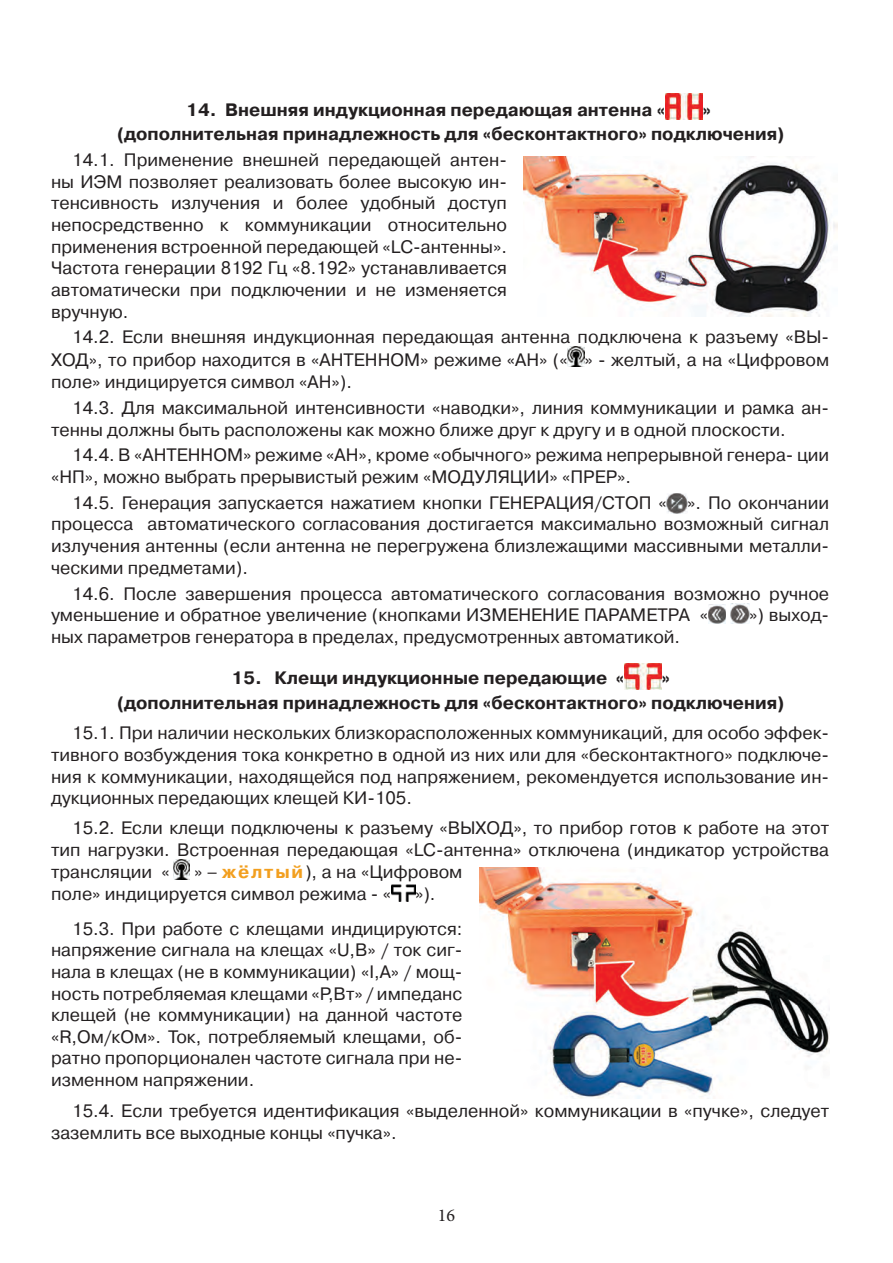
<style>
.page{position:relative;width:893px;height:1263px;background:#fff}
.page>*{position:absolute;margin:0;border:0;box-sizing:border-box;transform-origin:0 0}
.t1{font:18px/21.6px "Pragmatica C";color:#231f20;text-align:justify}
.t2{font:700 18px "Pragmatica C";color:#231f20}
.t3{font:18px "Minion Pro";color:#231f20}
.s1{font-weight:700;color:#f29f1f}
</style>
<div class="page">
<img style="left:665px;top:94px;width:37px;height:26px">
<img style="left:568px;top:347px;width:16px;height:19px">
<img style="left:667px;top:493px;width:20px;height:20px">
<img style="left:708px;top:605px;width:18px;height:18px">
<img style="left:730px;top:604px;width:19px;height:19px">
<img style="left:624px;top:663px;width:37px;height:26px">
<img style="left:173px;top:859px;width:17px;height:20px">
<img style="left:391px;top:885px;width:24px;height:17px">
<img style="left:524px;top:156px;width:314px;height:161px">
<img style="left:479px;top:867px;width:350px;height:232px">
<p class="t2" style="left:186px;top:100px;width:480px">14. Внешняя индукционная передающая антенна «</p>
<p class="t2" style="left:702px;top:100px;width:10px">»</p>
<p class="t2" style="left:117px;top:124px;width:669px">(дополнительная принадлежность для «бесконтактного» подключения)</p>
<p class="t1" style="left:51px;top:149px;width:457px;text-indent:21px">14.1. Применение внешней передающей антен&shy;ны ИЭМ позволяет реализовать более высокую ин&shy;тенсивность излучения и более удобный доступ непосредственно к коммуникации относительно применения встроенной передающей «LC-антенны».<br>Частота генерации 8192 Гц «8.192» устанавливается автоматически при подключении и не изменяется вручную.</p>
<p class="t1" style="left:51px;top:326px;width:780px;line-height:22.4px;text-indent:21px">14.2. Если внешняя индукционная передающая антенна подключена к разъему «ВЫ-ХОД», то прибор находится в «АНТЕННОМ» режиме «АН» (« » - желтый, а на «Цифровом поле» индицируется символ «АН»).</p>
<p class="t1" style="left:51px;top:397px;width:780px;text-indent:21px">14.3. Для максимальной интенсивности «наводки», линия коммуникации и рамка ан&shy;тенны должны быть расположены как можно ближе друг к другу и в одной плоскости.</p>
<p class="t1" style="left:51px;top:444px;width:780px;text-indent:21px">14.4. В «АНТЕННОМ» режиме «АН», кроме «обычного» режима непрерывной генера- ции «НП», можно выбрать прерывистый режим «МОДУЛЯЦИИ» «ПРЕР».</p>
<p class="t1" style="left:51px;top:492px;width:780px;text-indent:21px">14.5. Генерация запускается нажатием кнопки ГЕНЕРАЦИЯ/СТОП « ». По окончании процесса автоматического согласования достигается максимально возможный сигнал излучения антенны (если антенна не перегружена близлежащими массивными металли&shy;ческими предметами).</p>
<p class="t1" style="left:51px;top:583px;width:780px;text-indent:21px">14.6. После завершения процесса автоматического согласования возможно ручное уменьшение и обратное увеличение (кнопками ИЗМЕНЕНИЕ ПАРАМЕТРА «</p>
<p class="t1" style="left:749px;top:604px;width:81px">») выход-</p>
<p class="t1" style="left:51px;top:626px;width:631px">ных параметров генератора в пределах, предусмотренных автоматикой.</p>
<p class="t2" style="left:232px;top:668px;width:394px">15. Клещи индукционные передающие «</p>
<p class="t2" style="left:661px;top:668px;width:10px">»</p>
<p class="t2" style="left:117px;top:693px;width:669px">(дополнительная принадлежность для «бесконтактного» подключения)</p>
<p class="t1" style="left:51px;top:722px;width:780px;text-indent:21px">15.1. При наличии нескольких близкорасположенных коммуникаций, для особо эффек&shy;тивного возбуждения тока конкретно в одной из них или для «бесконтактного» подключе&shy;ния к коммуникации, находящейся под напряжением, рекомендуется использование ин&shy;дукционных передающих клещей КИ-105.</p>
<p class="t1" style="left:51px;top:817px;width:780px;text-indent:21px">15.2. Если клещи подключены к разъему «ВЫХОД», то прибор готов к работе на этот тип нагрузки. Встроенная передающая «LC-антенна» отключена (индикатор устройства трансляции «</p>
<p class="t1" style="left:51px;top:861px;width:413px;text-indent:143px">» – <span class="s1">жёлтый</span>), а на «Цифровом поле» индицируется символ режима - «</p>
<p class="t1" style="left:415px;top:883px;width:22px">»).</p>
<p class="t1" style="left:51px;top:918px;width:413px;text-indent:21px">15.3. При работе с клещами индицируются: напряжение сигнала на клещах «U,В» / ток сиг&shy;нала в клещах (не в коммуникации) «I,А» / мощ&shy;ность потребляемая клещами «Р,Вт» / импеданс клещей (не коммуникации) на данной частоте «R,Ом/кОм». Ток, потребляемый клещами, об&shy;ратно пропорционален частоте сигнала при не&shy;изменном напряжении.</p>
<p class="t1" style="left:51px;top:1100px;width:780px;text-indent:21px">15.4. Если требуется идентификация «выделенной» коммуникации в «пучке», следует заземлить все выходные концы «пучка».</p>
<p class="t3" style="left:438px;top:1203px;width:19px">16</p>
</div>
